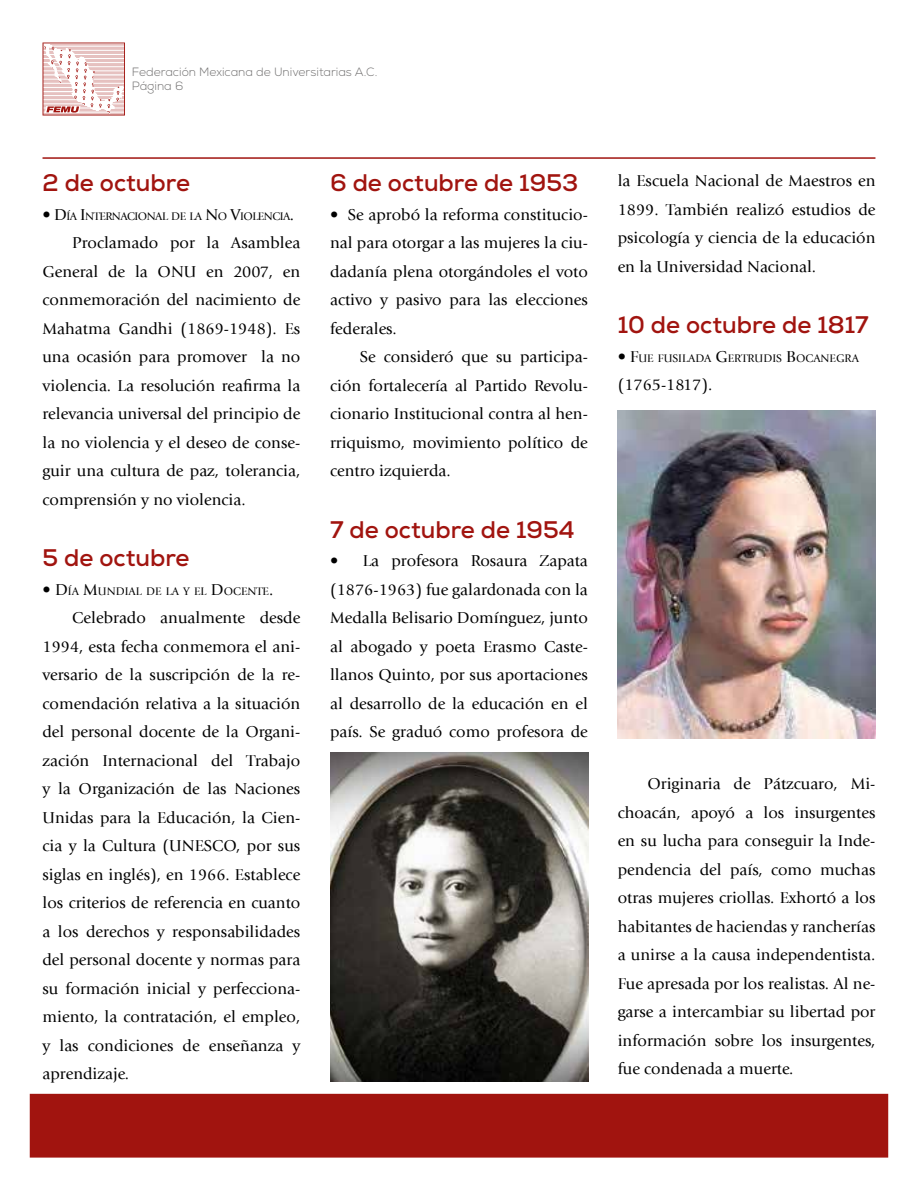
<style>
.page{position:relative;width:918px;height:1188px;background:#fff}
.page>*{position:absolute;margin:0;border:0;box-sizing:border-box;transform-origin:0 0}
.t1{font:700 24px "Nexa";color:#a1140f}
.t2{font:16.5px/28.5px "Giovanni LT";color:#000;text-align:justify}
.t3{font:16.5px "Giovanni LT";color:#000}
.t4{font:300 12px/14.4px "Nexa";color:#706f6f}
.t5{font:11.55px "Giovanni LT";color:#000}
.t6{font:11.55px "Giovanni LT";letter-spacing:-.045em;color:#000}
.s1{font-size:16.5px}
.s2{font-style:inherit}
</style>
<div class="page">
<div style="left:30px;top:1094px;width:858px;height:64px;background:#a1140f"></div>
<svg style="left:43px;top:43px;width:82px;height:73px"></svg>
<hr style="left:43px;top:157px;width:832px;height:2px;background:#a11510">
<img style="left:330px;top:753px;width:258px;height:328px">
<img style="left:618px;top:410px;width:258px;height:329px">
<p class="t4" style="left:132px;top:65px;width:247px">Federación Mexicana de Universitarias A.C.<br>Página 6</p>
<h1 class="t1" style="left:43px;top:168px;width:149px">2 de octubre</h1>
<p class="t6" style="left:43px;top:210px;width:253px"><span class="s1">• D</span>ÍA <span class="s1">I</span>NTERNACIONAL DE LA <span class="s1">N</span>O <span class="s1">V</span>IOLENCIA<span class="s1">.</span></p>
<p class="t2" style="left:43px;top:229px;width:259px;text-indent:30px">Proclamado por la Asamblea General de la ONU en 2007, en conmemoración del nacimiento de Mahatma Gandhi (1869-1948). Es una ocasión para promover la no violencia. La resolución reafirma la relevancia universal del principio de la no violencia y el deseo de conse&shy;guir una cultura de paz, tolerancia, comprensión y no violencia.</p>
<h1 class="t1" style="left:43px;top:543px;width:149px">5 de octubre</h1>
<p class="t5" style="left:43px;top:585px;width:232px"><span class="s1">• D</span>ÍA <span class="s1">M</span>UNDIAL DE LA Y EL <span class="s1">D</span>OCENTE<span class="s1">.</span></p>
<p class="t2" style="left:43px;top:604px;width:259px;text-indent:30px">Celebrado anualmente desde 1994, esta fecha conmemora el ani&shy;versario de la suscripción de la re&shy;comendación relativa a la situación del personal docente de la Organi&shy;zación Internacional del Trabajo y la Organización de las Naciones Unidas para la Educación, la Cien&shy;cia y la Cultura (UNESCO, por sus siglas en inglés), en 1966. Establece los criterios de referencia en cuanto a los derechos y responsabilidades del personal docente y normas para su formación inicial y perfecciona&shy;miento, la contratación, el empleo, y las condiciones de enseñanza y aprendizaje.</p>
<h1 class="t1" style="left:330px;top:168px;width:250px">6 de octubre de 1953</h1>
<p class="t2" style="left:330px;top:200px;width:259px"><span class="s2">•</span> Se aprobó la reforma constitucio&shy;nal para otorgar a las mujeres la ciu&shy;dadanía plena otorgándoles el voto activo y pasivo para las elecciones federales.</p>
<p class="t2" style="left:330px;top:343px;width:259px;text-indent:30px">Se consideró que su participa&shy;ción fortalecería al Partido Revolu&shy;cionario Institucional contra al hen&shy;rriquismo, movimiento político de centro izquierda.</p>
<h1 class="t1" style="left:330px;top:514px;width:246px">7 de octubre de 1954</h1>
<p class="t2" style="left:330px;top:547px;width:259px"><span class="s2">•</span> La profesora Rosaura Zapata (1876-1963) fue galardonada con la Medalla Belisario Domínguez, junto al abogado y poeta Erasmo Caste&shy;llanos Quinto, por sus aportaciones al desarrollo de la educación en el país. Se graduó como profesora de</p>
<p class="t2" style="left:618px;top:167px;width:259px">la Escuela Nacional de Maestros en 1899. También realizó estudios de psicología y ciencia de la educación en la Universidad Nacional.</p>
<h1 class="t1" style="left:618px;top:309px;width:253px">10 de octubre de 1817</h1>
<p class="t5" style="left:618px;top:351px;width:243px"><span class="s1">• F</span>UE FUSILADA <span class="s1">G</span>ERTRUDIS <span class="s1">B</span>OCANEGRA</p>
<p class="t3" style="left:618px;top:376px;width:96px">(1765-1817).</p>
<p class="t2" style="left:618px;top:770px;width:259px;text-indent:30px">Originaria de Pátzcuaro, Mi&shy;choacán, apoyó a los insurgentes en su lucha para conseguir la Inde&shy;pendencia del país, como muchas otras mujeres criollas. Exhortó a los habitantes de haciendas y rancherías a unirse a la causa independentista.<br>Fue apresada por los realistas. Al ne&shy;garse a intercambiar su libertad por información sobre los insurgentes, fue condenada a muerte.</p>
</div>
